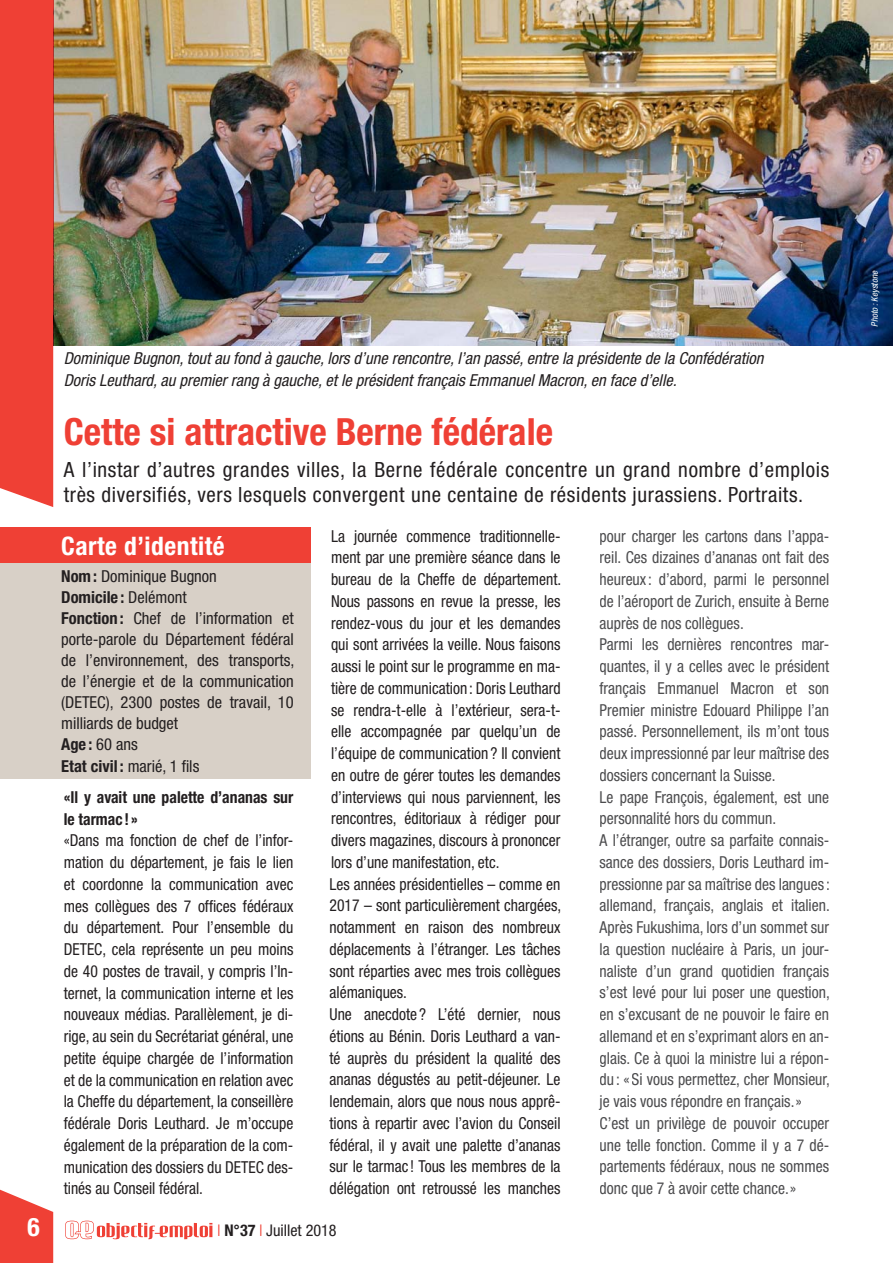
<style>
.page{position:relative;width:893px;height:1263px;background:#fff}
.page>*{position:absolute;margin:0;border:0;box-sizing:border-box;transform-origin:0 0}
.t1{font:700 condensed 37.5px "Helvetica Neue LT Std";color:#ef4035}
.t2{font:700 condensed 25.5px "Helvetica Neue LT Std";letter-spacing:.02em;color:#fff}
.t3{font:condensed 21px/25.2px "Helvetica Neue LT Std";letter-spacing:.03em;color:#231f20}
.t4{font:condensed 16.5px/21.8px "Helvetica Neue LT Std";color:#231f20;text-align:justify;scale:.95 1}
.t5{font:condensed 16.5px/21.8px "Helvetica Neue LT Std";color:#4c4c4e;scale:.95 1}
.t6{font:condensed 16.5px/21px "Helvetica Neue LT Std";color:#231f20}
.t7{font:italic condensed 16.5px/22.5px "Helvetica Neue LT Std";color:#231f20}
.t8{font:700 condensed 16.5px/21.8px "Helvetica Neue LT Std";color:#231f20;scale:.95 1}
.t9{font:condensed 16.2px "Helvetica Neue LT Std";color:#231f20}
.t10{font:italic condensed 9px "Helvetica Neue LT Std";color:#fff}
.s1{font-weight:700}
.s2{font-weight:300;color:#ef4035}
</style>
<div class="page">
<svg style="left:0;top:1189px;width:53px;height:74px"></svg>
<img style="left:54px;top:0;width:839px;height:345px">
<svg style="left:65px;top:1221px;width:147px;height:18px"></svg>
<div style="left:0;top:0;width:53px;height:507px;background:#ef4035"></div>
<img style="left:53px;top:0;width:1px;height:345px">
<div style="left:0;top:554px;width:310px;height:225px;background:#d8d0c7"></div>
<div style="left:0;top:528px;width:310px;height:35px;background:#ef4035"></div>
<h2 class="t2" style="left:28px;top:1218px;width:14px">6</h2>
<p class="t7" style="left:64px;top:348px;width:701px">Dominique Bugnon, tout au fond à gauche, lors d’une rencontre, l’an passé, entre la présidente de la Confédération<br>Doris Leuthard, au premier rang à gauche, et le président français Emmanuel Macron, en face d’elle.</p>
<h1 class="t1" style="left:64px;top:418px;width:491px">Cette si attractive Berne fédérale</h1>
<p class="t3" style="left:64px;top:459px;width:767px">A l’instar d’autres grandes villes, la Berne fédérale concentre un grand nombre d’emplois très diversifiés, vers lesquels convergent une centaine de résidents jurassiens. Portraits.</p>
<h2 class="t2" style="left:61px;top:536px;width:165px">Carte d’identité</h2>
<p class="t6" style="left:61px;top:568px;width:235px"><span class="s1">Nom :</span> Dominique Bugnon<br><span class="s1">Domicile :</span> Delémont<br><span class="s1">Fonction :</span> Chef de l’information et porte-parole du Département fédéral de l’environnement, des transports, de l’énergie et de la communication (DETEC), 2300 postes de travail, 10 milliards de budget<br><span class="s1">Age :</span> 60 ans<br><span class="s1">Etat civil :</span> marié, 1 fils</p>
<p class="t8" style="left:64px;top:788px;width:243px">«Il y avait une palette d’ananas sur le tarmac ! »</p>
<p class="t4" style="left:64px;top:832px;width:243px">«Dans ma fonction de chef de l’infor&shy;mation du département, je fais le lien et coordonne la communication avec mes collègues des 7 offices fédéraux du département. Pour l’ensemble du DETEC, cela représente un peu moins de 40 postes de travail, y compris l’In&shy;ternet, la communication interne et les nouveaux médias. Parallèlement, je di&shy;rige, au sein du Secrétariat général, une petite équipe chargée de l’information et de la communication en relation avec la Cheffe du département, la conseillère fédérale Doris Leuthard. Je m’occupe également de la préparation de la com&shy;munication des dossiers du DETEC des&shy;tinés au Conseil fédéral.</p>
<p class="t4" style="left:330px;top:527px;width:245px;text-align:left">La journée commence traditionnelle&shy;ment par une première séance dans le bureau de la Cheffe de département.<br>Nous passons en revue la presse, les rendez-vous du jour et les demandes qui sont arrivées la veille. Nous faisons aussi le point sur le programme en ma&shy;tière de communication : Doris Leuthard se rendra-t-elle à l’extérieur, sera-t&shy;elle accompagnée par quelqu’un de l’équipe de communication ? Il convient en outre de gérer toutes les demandes d’interviews qui nous parviennent, les rencontres, éditoriaux à rédiger pour divers magazines, discours à prononcer lors d’une manifestation, etc.<br>Les années présidentielles – comme en 2017 – sont particulièrement chargées, notamment en raison des nombreux déplacements à l’étranger. Les tâches sont réparties avec mes trois collègues alémaniques.<br>Une anecdote ? L’été dernier, nous étions au Bénin. Doris Leuthard a van&shy;té auprès du président la qualité des ananas dégustés au petit-déjeuner. Le lendemain, alors que nous nous apprê&shy;tions à repartir avec l’avion du Conseil fédéral, il y avait une palette d’ananas sur le tarmac ! Tous les membres de la délégation ont retroussé les manches</p>
<p class="t5" style="left:600px;top:527px;width:244px">pour charger les cartons dans l’appa&shy;reil. Ces dizaines d’ananas ont fait des heureux : d’abord, parmi le personnel de l’aéroport de Zurich, ensuite à Berne auprès de nos collègues.<br>Parmi les dernières rencontres mar&shy;quantes, il y a celles avec le président français Emmanuel Macron et son Premier ministre Edouard Philippe l’an passé. Personnellement, ils m’ont tous deux impressionné par leur maîtrise des dossiers concernant la Suisse.<br>Le pape François, également, est une personnalité hors du commun.<br>A l’étranger, outre sa parfaite connais&shy;sance des dossiers, Doris Leuthard im&shy;pressionne par sa maîtrise des langues : allemand, français, anglais et italien.<br>Après Fukushima, lors d’un sommet sur la question nucléaire à Paris, un jour&shy;naliste d’un grand quotidien français s’est levé pour lui poser une question, en s’excusant de ne pouvoir le faire en allemand et en s’exprimant alors en an&shy;glais. Ce à quoi la ministre lui a répon&shy;du : «Si vous permettez, cher Monsieur, je vais vous répondre en français.» C’est un privilège de pouvoir occuper une telle fonction. Comme il y a 7 dé&shy;partements fédéraux, nous ne sommes donc que 7 à avoir cette chance.»</p>
<p class="t9" style="left:218px;top:1224px;width:121px"><span class="s2">I</span> <span class="s1">N°37</span> <span class="s2">I</span> Juillet 2018</p>
<p class="t10" style="left:871px;top:327px;width:57px;rotate:-90deg">Photo : Keystone</p>
</div>
